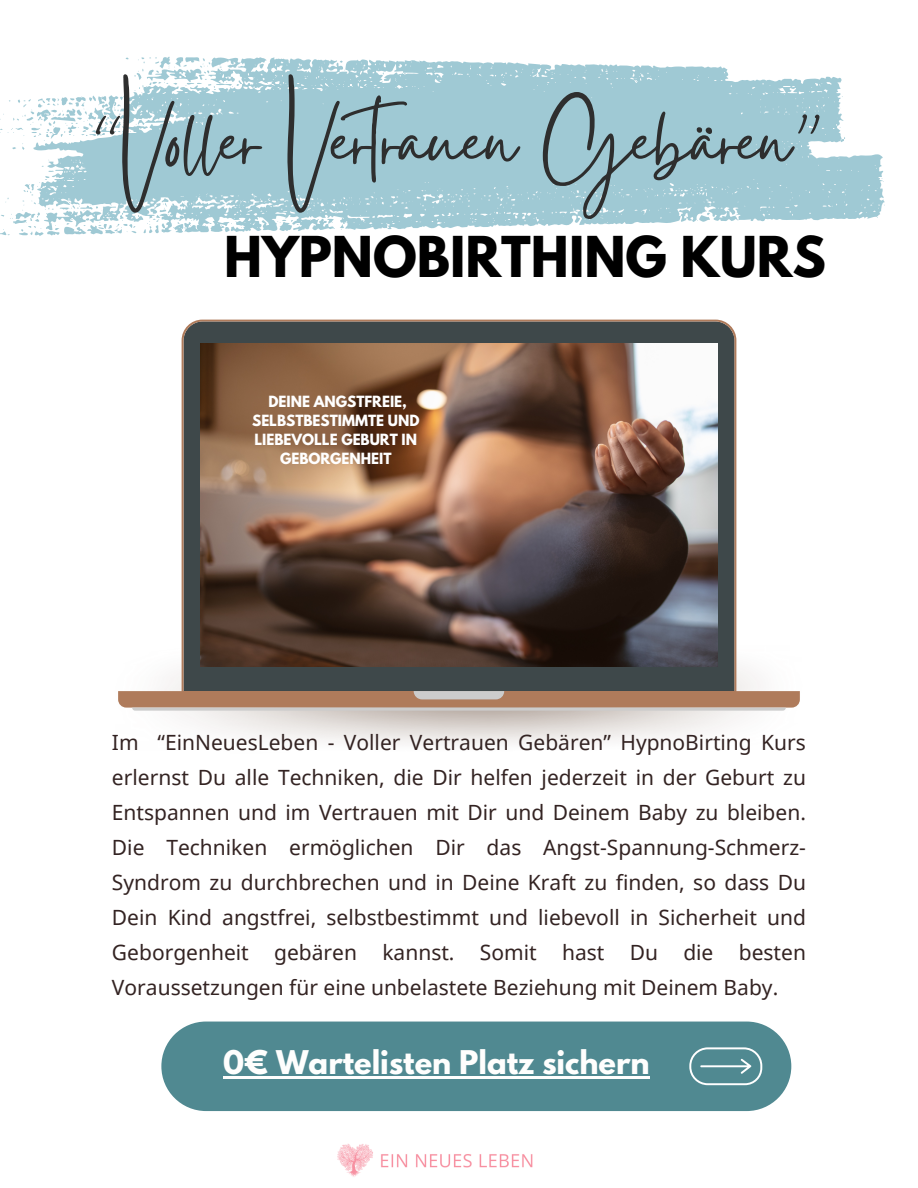
<style>
.page{position:relative;width:918px;height:1188px;background:#fff}
.page>*{position:absolute;margin:0;border:0;box-sizing:border-box;transform-origin:0 0}
.t1{font:102.9px "Gistesy";color:#2e2e2e}
.t2{font:700 49.95px "League Spartan";color:#000}
.t3{font:700 28.95px "League Spartan";color:#fefefd}
.t4{font:21px/34.8px "Noto Sans";color:#332322;text-align:justify}
.t5{font:700 13.65px/19.2px "League Spartan";color:#fff;text-align:center}
</style>
<div class="page">
<svg style="left:118px;top:320px;width:681px;height:388px"></svg>
<svg style="left:414px;top:691px;width:90px;height:8px"></svg>
<svg style="left:132px;top:708px;width:654px;height:3px;background:#cdcccc"></svg>
<img style="left:200px;top:343px;width:518px;height:324px">
<svg style="left:0;top:56px;width:885px;height:180px;fill:#9fc9d4"></svg>
<div style="left:161px;top:1021px;width:631px;height:91px;background:#508991"></div>
<svg style="left:689px;top:1047px;width:73px;height:38px;background:#6e9da4"></svg>
<hr style="left:223px;top:1076px;width:427px;height:2px;background:#fefefd">
<img style="left:337px;top:1144px;width:196px;height:33px">
<h1 class="t1" style="left:91px;top:69px;width:732px">“Voller Vertrauen Gebären”</h1>
<h2 class="t2" style="left:224px;top:232px;width:604px">HYPNOBIRTHING KURS</h2>
<p class="t5" style="left:252px;top:394px;width:169px">DEINE ANGSTFREIE,<br>SELBSTBESTIMMTE UND<br>LIEBEVOLLE GEBURT IN<br>GEBORGENHEIT</p>
<p class="t4" style="left:112px;top:725px;width:696px">Im “EinNeuesLeben - Voller Vertrauen Gebären” HypnoBirting Kurs erlernst Du alle Techniken, die Dir helfen jederzeit in der Geburt zu Entspannen und im Vertrauen mit Dir und Deinem Baby zu bleiben.<br>Die Techniken ermöglichen Dir das Angst-Spannung-Schmerz-Syndrom zu durchbrechen und in Deine Kraft zu finden, so dass Du Dein Kind angstfrei, selbstbestimmt und liebevoll in Sicherheit und Geborgenheit gebären kannst. Somit hast Du die besten Voraussetzungen für eine unbelastete Beziehung mit Deinem Baby.</p>
<h3 class="t3" style="left:223px;top:1048px;width:428px">0€ Wartelisten Platz sichern</h3>
</div>
